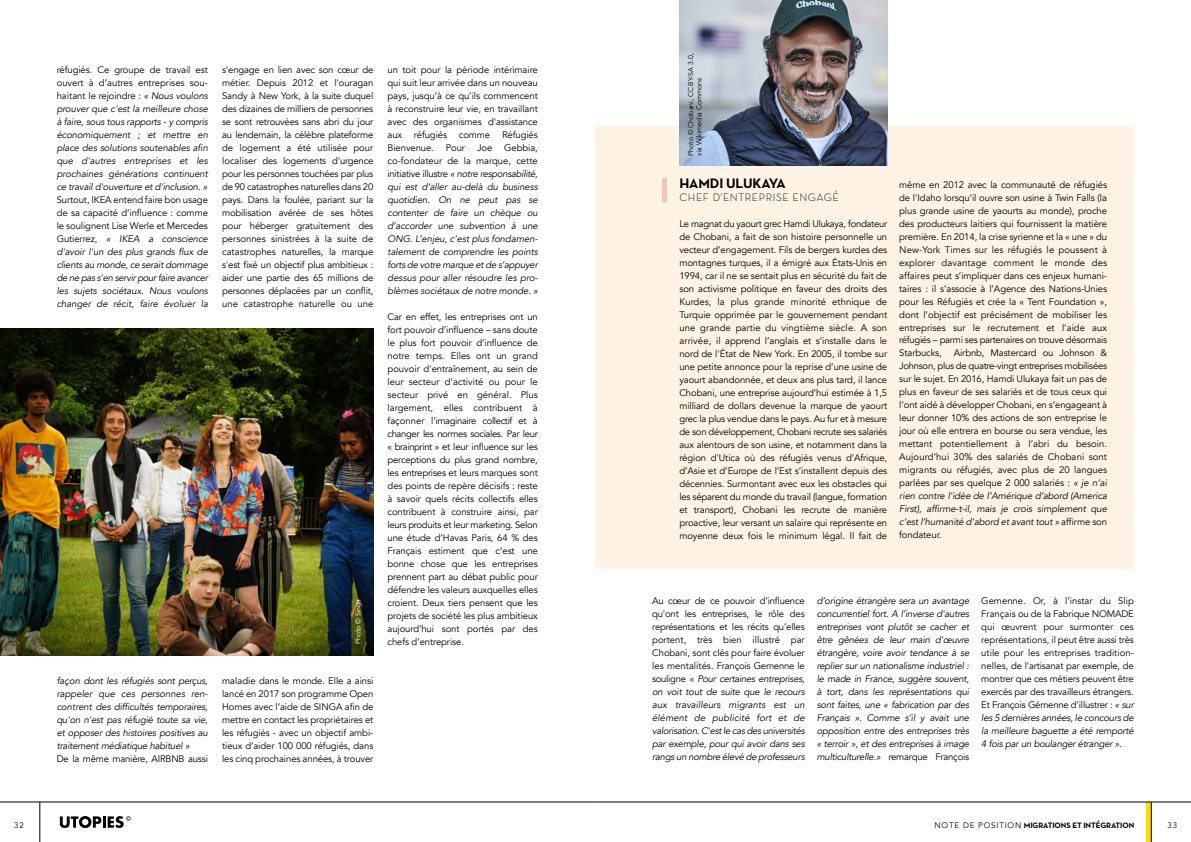
<style>
.page{position:relative;width:1191px;height:842px;background:#fff}
.page>*{position:absolute;margin:0;border:0;box-sizing:border-box;transform-origin:0 0}
.t1{font:700 14px "Neutra Text";letter-spacing:-.01em;color:#000}
.t2{font:300 11px "Neutra Text";letter-spacing:.05em;color:#000}
.t3{font:9.5px/13px "Avenir";letter-spacing:-.01em;color:#000;text-align:justify}
.t4{font:italic 9.5px/13px "Avenir";letter-spacing:-.02em;color:#000;text-align:justify}
.t5{font:700 8px "Neutra Text";letter-spacing:-.01em;color:#000}
.t6{font:8px "Avenir";color:#000}
.t7{font:7px/8.4px "Avenir";color:#000}
.t8{font:7px "Avenir";color:#fff}
.s1{font-style:normal}
.s2{font-style:italic}
.s3{font-family:"Avenir";font-weight:400}
</style>
<div class="page">
<div style="left:1146px;top:802px;width:5px;height:40px;background:#fd0"></div>
<svg style="left:60px;top:816px;width:71px;height:12px"></svg>
<hr style="left:0;top:802px;width:595px;height:1px;background:#000">
<hr style="left:40px;top:802px;width:1px;height:40px;background:#000">
<hr style="left:595px;top:802px;width:596px;height:1px;background:#000">
<hr style="left:1151px;top:802px;width:1px;height:40px;background:#000">
<div style="left:595px;top:126px;width:539px;height:442px;background:#fff3e6"></div>
<div style="left:662px;top:178px;width:5px;height:24px;background:#f7c1c2"></div>
<img style="left:679px;top:0;width:208px;height:166px">
<img style="left:0;top:329px;width:373px;height:326px">
<p class="t4" style="left:57px;top:64px;width:153px"><span class="s1">réfugiés. Ce groupe de travail est ouvert à d’autres entreprises sou&shy;haitant le rejoindre :</span> « Nous voulons prouver que c'est la meilleure chose à faire, sous tous rapports - y compris économiquement ; et mettre en place des solutions soutenables afin que d'autres entreprises et les prochaines générations continuent ce travail d'ouverture et d'inclusion. »</p>
<p class="t4" style="left:57px;top:193px;width:153px"><span class="s1">Surtout, IKEA entend faire bon usage de sa capacité d’influence : comme le soulignent Lise Werle et Mercedes Gutierrez,</span> « IKEA a conscience d'avoir l'un des plus grands flux de clients au monde, ce serait dommage de ne pas s'en servir pour faire avancer les sujets sociétaux. Nous voulons changer de récit, faire évoluer la</p>
<p class="t3" style="left:222px;top:63px;width:153px">s’engage en lien avec son cœur de métier. Depuis 2012 et l'ouragan Sandy à New York, à la suite duquel des dizaines de milliers de personnes se sont retrouvées sans abri du jour au lendemain, la célèbre plateforme de logement a été utilisée pour localiser des logements d'urgence pour les personnes touchées par plus de 90 catastrophes naturelles dans 20 pays. Dans la foulée, pariant sur la mobilisation avérée de ses hôtes pour héberger gratuitement des personnes sinistrées à la suite de catastrophes naturelles, la marque s'est fixé un objectif plus ambitieux : aider une partie des 65 millions de personnes déplacées par un conflit, une catastrophe naturelle ou une</p>
<p class="t4" style="left:57px;top:674px;width:153px">façon dont les réfugiés sont perçus, rappeler que ces personnes ren&shy;contrent des difficultés temporaires, qu'on n'est pas réfugié toute sa vie, et opposer des histoires positives au traitement médiatique habituel »</p>
<p class="t3" style="left:57px;top:752px;width:153px">De la même manière, AIRBNB aussi</p>
<p class="t8" style="left:354px;top:644px;width:47px;rotate:-90deg">Photo © Singa</p>
<p class="t3" style="left:222px;top:674px;width:153px">maladie dans le monde. Elle a ainsi lancé en 2017 son programme Open Homes avec l’aide de SINGA afin de mettre en contact les propriétaires et les réfugiés - avec un objectif ambi&shy;tieux d’aider 100 000 réfugiés, dans les cinq prochaines années, à trouver</p>
<p class="t3" style="left:387px;top:63px;width:152px">un toit pour la période intérimaire qui suit leur arrivée dans un nouveau pays, jusqu’à ce qu’ils commencent à reconstruire leur vie, en travaillant avec des organismes d'assistance aux réfugiés comme Réfugiés Bienvenue.</p>
<p class="t4" style="left:387px;top:141px;width:152px;text-indent:117px"><span class="s1">Gebbia, co-fondateur de la marque, cette initiative illustre</span> « notre responsabilité, qui est d’aller au-delà du business quotidien. On ne peut pas se contenter de faire un chèque ou d’accorder une subvention à une ONG. L’enjeu, c’est plus fondamen&shy;talement de comprendre les points forts de votre marque et de s’appuyer dessus pour aller résoudre les pro&shy;blèmes sociétaux de notre monde. »</p>
<p class="t3" style="left:387px;top:310px;width:152px">Car en effet, les entreprises ont un fort pouvoir d’influence – sans doute le plus fort pouvoir d’influence de notre temps. Elles ont un grand pouvoir d'entraînement, au sein de leur secteur d’activité ou pour le secteur privé en général. Plus largement, elles contribuent à façonner l’imaginaire collectif et à changer les normes sociales. Par leur « brainprint » et leur influence sur les perceptions du plus grand nombre, les entreprises et leurs marques sont des points de repère décisifs : reste à savoir quels récits collectifs elles contribuent à construire ainsi, par leurs produits et leur marketing. Selon une étude d’Havas Paris, 64 % des Français estiment que c’est une bonne chose que les entreprises prennent part au débat public pour défendre les valeurs auxquelles elles croient. Deux tiers pensent que les projets de société les plus ambitieux aujourd’hui sont portés par des chefs d’entreprise.</p>
<p class="t3" style="left:446px;top:141px;width:21px">Pour</p>
<p class="t3" style="left:477px;top:141px;width:17px">Joe</p>
<p class="t7" style="left:686px;top:156px;width:104px;rotate:-90deg">Photo © Chobani, CC BY-SA 3.0, via Wikimedia Commons</p>
<h1 class="t1" style="left:679px;top:174px;width:108px">HAMDI ULUKAYA</h1>
<p class="t2" style="left:679px;top:191px;width:161px">CHEF D’ENTREPRISE ENGAGÉ</p>
<p class="t3" style="left:679px;top:218px;width:209px">Le magnat du yaourt grec Hamdi Ulukaya, fondateur de Chobani, a fait de son histoire personnelle un vecteur d’engagement. Fils de bergers kurdes des montagnes turques, il a émigré aux États-Unis en 1994, car il ne se sentait plus en sécurité du fait de son activisme politique en faveur des droits des Kurdes, la plus grande minorité ethnique de Turquie opprimée par le gouvernement pendant une grande partie du vingtième siècle. A son arrivée, il apprend l’anglais et s’installe dans le nord de l'État de New York. En 2005, il tombe sur une petite annonce pour la reprise d’une usine de yaourt abandonnée, et deux ans plus tard, il lance Chobani, une entreprise aujourd’hui estimée à 1,5 milliard de dollars devenue la marque de yaourt grec la plus vendue dans le pays. Au fur et à mesure de son développement, Chobani recrute ses salariés aux alentours de son usine, et notamment dans la région d'Utica où des réfugiés venus d’Afrique, d’Asie et d’Europe de l’Est s’installent depuis des décennies. Surmontant avec eux les obstacles qui les séparent du monde du travail (langue, formation et transport), Chobani les recrute de manière proactive, leur versant un salaire qui représente en moyenne deux fois le minimum légal. Il fait de</p>
<p class="t3" style="left:899px;top:178px;width:209px">même en 2012 avec la communauté de réfugiés de l'Idaho lorsqu’il ouvre son usine à Twin Falls (la plus grande usine de yaourts au monde), proche des producteurs laitiers qui fournissent la matière première. En 2014, la crise syrienne et la « une » du New-York Times sur les réfugiés le poussent à explorer davantage comment le monde des affaires peut s’impliquer dans ces enjeux humani&shy;taires : il s’associe à l’Agence des Nations-Unies pour les Réfugiés et crée la « Tent Foundation », dont l’objectif est précisément de mobiliser les entreprises sur le recrutement et l’aide aux réfugiés – parmi ses partenaires on trouve désormais Starbucks, Airbnb, Mastercard ou Johnson &amp; Johnson, plus de quatre-vingt entreprises mobilisées sur le sujet. En 2016, Hamdi Ulukaya fait un pas de plus en faveur de ses salariés et de tous ceux qui l’ont aidé à développer Chobani, en s’engageant à leur donner 10% des actions de son entreprise le jour où elle entrera en bourse ou sera vendue, les mettant potentiellement à l’abri du besoin.<br>Aujourd’hui 30% des salariés de Chobani sont migrants ou réfugiés, avec plus de 20 langues parlées par ses quelque 2 000 salariés : <span class="s2">« je n’ai rien contre l’idée de l’Amérique d’abord (America First), affirme-t-il, mais je crois simplement que c’est l’humanité d’abord et avant tout »</span> affirme son fondateur.</p>
<p class="t4" style="left:652px;top:595px;width:154px"><span class="s1">Au coeur de ce pouvoir d’influence qu'ont les entreprises, le rôle des représentations et les récits qu’elles portent, très bien illustré par Chobani, sont clés pour faire évoluer les mentalités. François Gemenne le souligne</span> « Pour certaines entreprises, on voit tout de suite que le recours aux travailleurs migrants est un élément de publicité fort et de valorisation. C’est le cas des universités par exemple, pour qui avoir dans ses rangs un nombre élevé de professeurs</p>
<p class="t4" style="left:816px;top:595px;width:154px">d’origine étrangère sera un avantage concurrentiel fort. A l’inverse d'autres entreprises vont plutôt se cacher et être gênées de leur main d'œuvre étrangère, voire avoir tendance à se replier sur un nationalisme industriel : le made in France, suggère souvent, à tort, dans les représentations qui sont faites, une « fabrication par des Français ». Comme s’il y avait une opposition entre des entreprises très « terroir », et des entreprises à image multiculturelle.» <span class="s1">remarque François</span></p>
<p class="t3" style="left:981px;top:595px;width:154px">Gemenne. Or, à l’instar du Slip Français ou de la Fabrique NOMADE qui œuvrent pour surmonter ces représentations, il peut être aussi très utile pour les entreprises tradition&shy;nelles, de l'artisanat par exemple, de montrer que ces métiers peuvent être exercés par des travailleurs étrangers.<br>Et François Gémenne d’illustrer : <span class="s2">« sur les 5 dernières années, le concours de la meilleure baguette a été remporté 4 fois par un boulanger étranger ».</span></p>
<p class="t6" style="left:14px;top:820px;width:11px">32</p>
<p class="t5" style="left:934px;top:820px;width:201px"><span class="s3">NOTE DE POSITION</span> MIGRATIONS ET INTÉGRATION</p>
<p class="t6" style="left:1167px;top:820px;width:11px">33</p>
</div>
